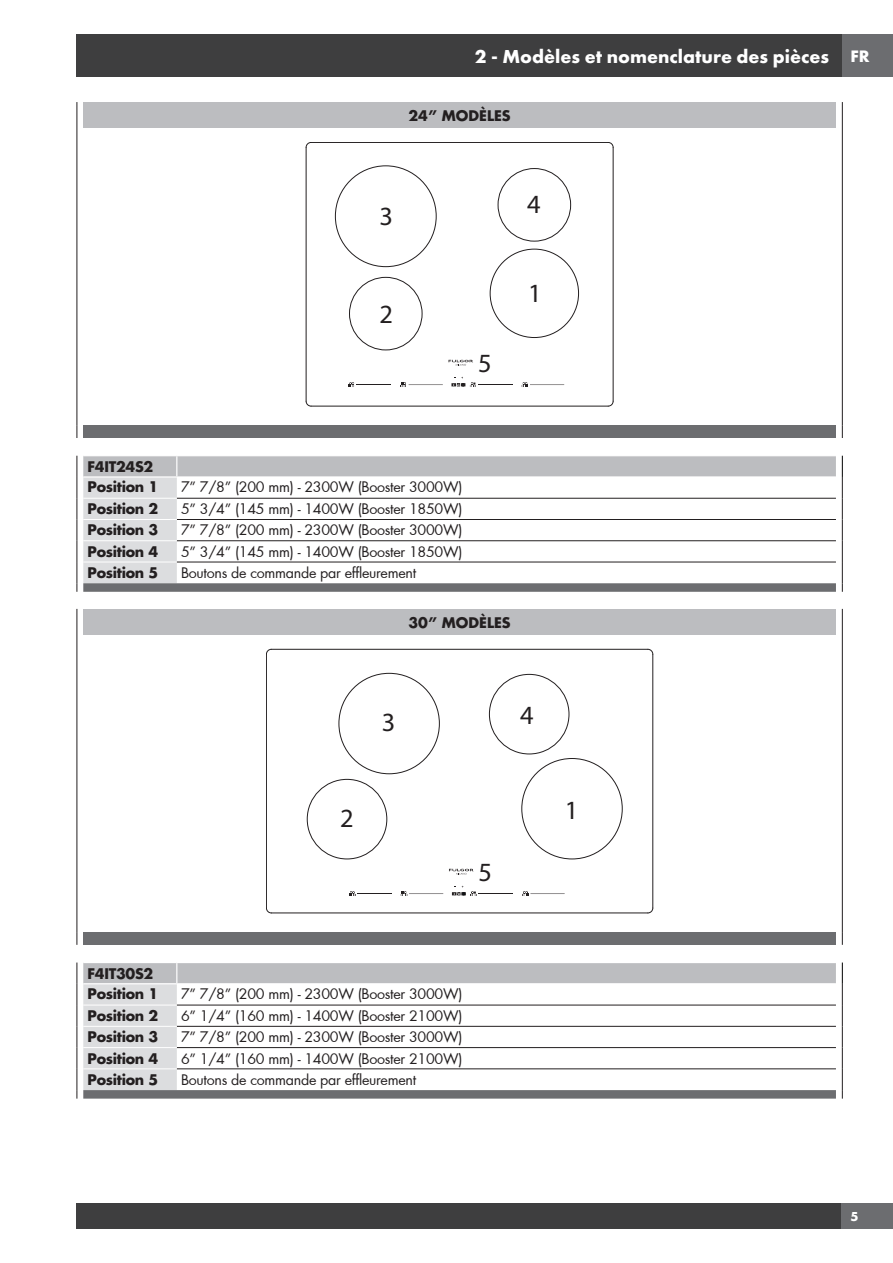
<style>
.page{position:relative;width:893px;height:1263px;background:#fff}
.page>*{position:absolute;margin:0;border:0;box-sizing:border-box;transform-origin:0 0}
.t1{font:26.4px "Myriad Pro";color:#231f20}
.t2{font:700 19.5px "Futura PT";color:#fff}
.t3{font:700 17.25px "Futura PT";color:#fff}
.t4{font:14.25px "Futura";letter-spacing:-.02em;color:#231f20}
.t5{font:700 14.25px/20.2px "Futura Std";letter-spacing:-.02em;color:#231f20}
.t6{font:700 14.25px "Futura Std";color:#231f20}
.t7{font:700 13.5px "Futura PT";color:#fff}
</style>
<div class="page">
<div style="left:77px;top:34px;width:765px;height:43px;background:#3e3e3f"></div>
<div style="left:842px;top:34px;width:51px;height:43px;background:#6c6d70"></div>
<div style="left:77px;top:1203px;width:765px;height:26px;background:#3e3e3f"></div>
<div style="left:842px;top:1203px;width:51px;height:26px;background:#6c6d70"></div>
<hr style="left:77px;top:102px;width:1px;height:323px;background:#231f20">
<hr style="left:842px;top:102px;width:1px;height:323px;background:#231f20">
<svg style="left:77px;top:425px;width:1px;height:13px"></svg>
<svg style="left:842px;top:425px;width:1px;height:13px"></svg>
<div style="left:83px;top:102px;width:753px;height:26px;background:#bcbdc0"></div>
<svg style="left:349px;top:383px;width:5px;height:4px"></svg>
<hr style="left:311px;top:142px;width:297px;height:1px;background:#231f20">
<hr style="left:306px;top:147px;width:1px;height:254px;background:#231f20">
<hr style="left:357px;top:384px;width:34px;height:1px;background:#231f20">
<hr style="left:409px;top:384px;width:34px;height:1px;background:#231f20">
<hr style="left:478px;top:384px;width:34px;height:1px;background:#231f20">
<hr style="left:530px;top:384px;width:34px;height:1px;background:#231f20">
<hr style="left:613px;top:147px;width:1px;height:254px;background:#231f20">
<svg style="left:306px;top:142px;width:5px;height:6px"></svg>
<svg style="left:608px;top:142px;width:5px;height:6px"></svg>
<svg style="left:400px;top:383px;width:6px;height:4px"></svg>
<svg style="left:451px;top:377px;width:24px;height:10px"></svg>
<svg style="left:522px;top:383px;width:5px;height:4px"></svg>
<hr style="left:311px;top:406px;width:297px;height:1px;background:#231f20">
<div style="left:349px;top:277px;width:73px;height:73px;border:1px solid #231f20;border-radius:50%"></div>
<div style="left:498px;top:168px;width:73px;height:73px;border:1px solid #231f20;border-radius:50%"></div>
<svg style="left:448px;top:360px;width:25px;height:6px"></svg>
<div style="left:83px;top:425px;width:753px;height:13px;background:#6c6d70"></div>
<svg style="left:77px;top:456px;width:766px;height:136px"></svg>
<hr style="left:177px;top:562px;width:659px;height:1px;background:#231f20">
<hr style="left:83px;top:498px;width:94px;height:1px;background:#fff">
<hr style="left:83px;top:519px;width:94px;height:1px;background:#fff">
<hr style="left:83px;top:540px;width:94px;height:1px;background:#fff">
<hr style="left:83px;top:562px;width:94px;height:1px;background:#fff">
<hr style="left:77px;top:609px;width:1px;height:323px;background:#231f20">
<hr style="left:842px;top:609px;width:1px;height:323px;background:#231f20">
<svg style="left:77px;top:932px;width:1px;height:13px"></svg>
<svg style="left:842px;top:932px;width:1px;height:13px"></svg>
<div style="left:83px;top:609px;width:753px;height:25px;background:#bcbdc0"></div>
<hr style="left:271px;top:649px;width:377px;height:1px;background:#231f20">
<hr style="left:266px;top:654px;width:1px;height:254px;background:#231f20">
<svg style="left:266px;top:649px;width:6px;height:5px"></svg>
<svg style="left:266px;top:908px;width:6px;height:5px"></svg>
<svg style="left:647px;top:908px;width:6px;height:5px"></svg>
<svg style="left:647px;top:649px;width:6px;height:5px"></svg>
<hr style="left:652px;top:654px;width:1px;height:254px;background:#231f20">
<hr style="left:271px;top:913px;width:377px;height:1px;background:#231f20">
<div style="left:307px;top:779px;width:80px;height:80px;border:1px solid #231f20;border-radius:50%"></div>
<div style="left:489px;top:674px;width:80px;height:80px;border:1px solid #231f20;border-radius:50%"></div>
<svg style="left:349px;top:891px;width:6px;height:5px"></svg>
<hr style="left:357px;top:893px;width:34px;height:1px;background:#231f20">
<hr style="left:409px;top:893px;width:34px;height:1px;background:#231f20">
<hr style="left:479px;top:893px;width:34px;height:1px;background:#231f20">
<hr style="left:530px;top:893px;width:35px;height:1px;background:#231f20">
<svg style="left:401px;top:891px;width:6px;height:5px"></svg>
<svg style="left:452px;top:886px;width:25px;height:10px"></svg>
<svg style="left:522px;top:891px;width:7px;height:5px"></svg>
<svg style="left:449px;top:869px;width:25px;height:6px"></svg>
<div style="left:83px;top:932px;width:753px;height:13px;background:#6c6d70"></div>
<svg style="left:77px;top:962px;width:766px;height:136px"></svg>
<hr style="left:177px;top:1068px;width:659px;height:1px;background:#231f20">
<hr style="left:83px;top:1005px;width:94px;height:1px;background:#fff">
<hr style="left:83px;top:1026px;width:94px;height:1px;background:#fff">
<hr style="left:83px;top:1047px;width:94px;height:1px;background:#fff">
<hr style="left:83px;top:1068px;width:94px;height:1px;background:#fff">
<h2 class="t2" style="left:475px;top:44px;width:356px">2 - Modèles et nomenclature des pièces</h2>
<p class="t6" style="left:408px;top:106px;width:104px">24” MODÈLES</p>
<p class="t3" style="left:850px;top:45px;width:21px">FR</p>
<h1 class="t1" style="left:379px;top:200px;width:15px">3</h1>
<h1 class="t1" style="left:379px;top:298px;width:15px">2</h1>
<h1 class="t1" style="left:478px;top:347px;width:15px">5</h1>
<h1 class="t1" style="left:527px;top:188px;width:15px">4</h1>
<h1 class="t1" style="left:528px;top:277px;width:15px">1</h1>
<p class="t5" style="left:88px;top:456px;width:72px">F4IT24S2<br>Position 1</p>
<p class="t4" style="left:181px;top:477px;width:283px">7” 7/8” (200 mm) - 2300W (Booster 3000W)</p>
<p class="t5" style="left:88px;top:499px;width:72px">Position 2</p>
<p class="t4" style="left:181px;top:499px;width:283px">5” 3/4” (145 mm) - 1400W (Booster 1850W)</p>
<p class="t5" style="left:88px;top:520px;width:72px">Position 3</p>
<p class="t4" style="left:181px;top:520px;width:283px">7” 7/8” (200 mm) - 2300W (Booster 3000W)</p>
<p class="t5" style="left:88px;top:541px;width:72px">Position 4</p>
<p class="t4" style="left:181px;top:542px;width:283px">5” 3/4” (145 mm) - 1400W (Booster 1850W)</p>
<p class="t5" style="left:88px;top:562px;width:72px">Position 5</p>
<p class="t4" style="left:181px;top:563px;width:237px">Boutons de commande par effleurement</p>
<p class="t6" style="left:408px;top:613px;width:104px">30” MODÈLES</p>
<h1 class="t1" style="left:382px;top:705px;width:15px">3</h1>
<h1 class="t1" style="left:340px;top:801px;width:15px">2</h1>
<h1 class="t1" style="left:520px;top:698px;width:15px">4</h1>
<h1 class="t1" style="left:479px;top:856px;width:15px">5</h1>
<h1 class="t1" style="left:565px;top:794px;width:15px">1</h1>
<p class="t5" style="left:88px;top:963px;width:72px">F4IT30S2<br>Position 1</p>
<p class="t4" style="left:181px;top:984px;width:283px">7” 7/8” (200 mm) - 2300W (Booster 3000W)</p>
<p class="t5" style="left:88px;top:1005px;width:72px">Position 2</p>
<p class="t4" style="left:181px;top:1006px;width:283px">6” 1/4” (160 mm) - 1400W (Booster 2100W)</p>
<p class="t5" style="left:88px;top:1027px;width:72px">Position 3</p>
<p class="t4" style="left:181px;top:1027px;width:283px">7” 7/8” (200 mm) - 2300W (Booster 3000W)</p>
<p class="t5" style="left:88px;top:1048px;width:72px">Position 4</p>
<p class="t4" style="left:181px;top:1048px;width:283px">6” 1/4” (160 mm) - 1400W (Booster 2100W)</p>
<p class="t5" style="left:88px;top:1069px;width:72px">Position 5</p>
<p class="t4" style="left:181px;top:1070px;width:237px">Boutons de commande par effleurement</p>
<p class="t7" style="left:850px;top:1208px;width:10px">5</p>
</div>
